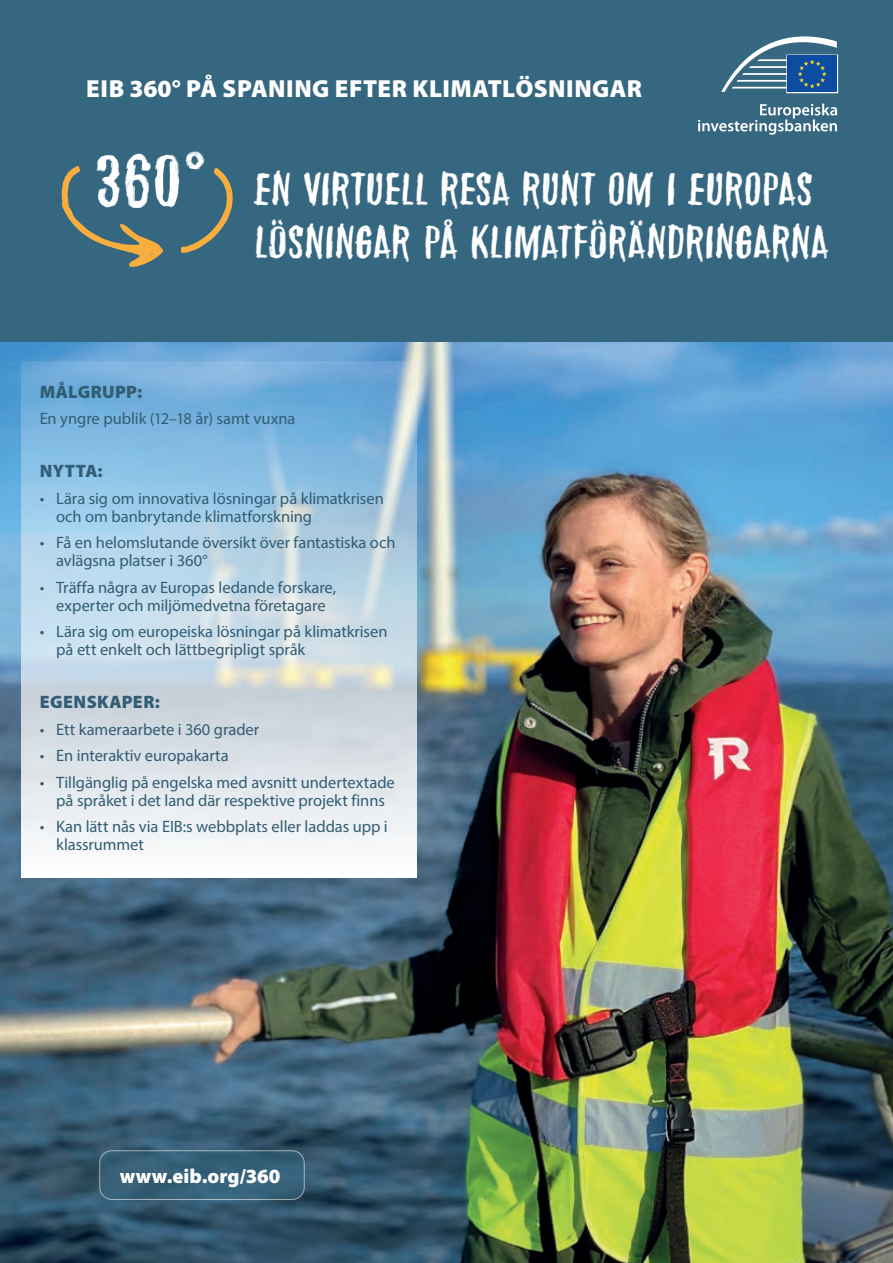
<style>
.page{position:relative;width:893px;height:1263px;background:#fff}
.page>*{position:absolute;margin:0;border:0;box-sizing:border-box;transform-origin:0 0}
._360{font:81.45px "Marchofthepigs";color:#fff}
.TITRE_LEAFLET{font:49.5px/52.5px "Marchofthepigs";letter-spacing:-.005em;color:#fff}
.PETIT_TITRE{font:900 24.75px "Myriad Pro";letter-spacing:.02em;color:#fff}
.WWW_EIB{font:900 20.25px "Myriad Pro";letter-spacing:.005em;color:#fff}
.TITRE_BOX{font:900 18px "Myriad Pro";letter-spacing:.02em;color:#325d74}
.TEXTE_BOX_BULLET{font:16.5px/18px "Myriad Pro";letter-spacing:-.005em;color:#325d74}
.TEXTE_BOX{font:16.5px "Myriad Pro";letter-spacing:-.005em;color:#325d74}
</style>
<div class="page">
<div style="left:0;top:0;width:893px;height:1157px;background:#366780"></div>
<img style="left:0;top:342px;width:893px;height:921px">
<svg style="left:721px;top:36px;width:117px;height:57px"></svg>
<svg style="left:698px;top:104px;width:139px;height:31px"></svg>
<svg style="left:21px;top:361px;width:396px;height:517px;background:#bbd5e6"></svg>
<svg style="left:61px;top:166px;width:102px;height:101px"></svg>
<svg style="left:181px;top:151px;width:52px;height:102px"></svg>
<div style="left:100px;top:1151px;width:204px;height:48px;background:#366178;border-radius:12px"></div>
<div style="left:99px;top:1150px;width:206px;height:50px;border:1px solid #fff;border-radius:12px"></div>
<p class="PETIT_TITRE" style="left:86px;top:72px;width:557px">EIB 360° PÅ SPANING EFTER KLIMATLÖSNINGAR</p>
<p class="_360" style="left:93px;top:142px;width:91px">360</p>
<p class="TITRE_LEAFLET" style="left:254px;top:163px;width:575px">EN VIRTUELL RESA RUNT OM I EUROPAS<br>LÖSNINGAR PÅ KLIMATFÖRÄNDRINGARNA</p>
<p class="TITRE_BOX" style="left:40px;top:379px;width:104px">MÅLGRUPP:</p>
<p class="TEXTE_BOX" style="left:40px;top:408px;width:257px">En yngre publik (12–18 år) samt vuxna</p>
<p class="TITRE_BOX" style="left:40px;top:459px;width:64px">NYTTA:</p>
<p class="TEXTE_BOX_BULLET" style="left:56px;top:489px;width:329px;text-indent:-16px">• Lära sig om innovativa lösningar på klimatkrisen och om banbrytande klimatforskning</p>
<p class="TEXTE_BOX_BULLET" style="left:56px;top:533px;width:341px;text-indent:-16px">• Få en helomslutande översikt över fantastiska och avlägsna platser i 360°</p>
<p class="TEXTE_BOX_BULLET" style="left:40px;top:578px;width:298px;text-align:center">• Träffa några av Europas ledande forskare, experter och miljömedvetna företagare</p>
<p class="TEXTE_BOX_BULLET" style="left:56px;top:622px;width:333px;text-indent:-16px">• Lära sig om europeiska lösningar på klimatkrisen på ett enkelt och lättbegripligt språk</p>
<p class="TITRE_BOX" style="left:40px;top:690px;width:121px">EGENSKAPER:</p>
<p class="TEXTE_BOX_BULLET" style="left:40px;top:720px;width:221px">• Ett kameraarbete i 360 grader</p>
<p class="TEXTE_BOX_BULLET" style="left:40px;top:746px;width:190px">• En interaktiv europakarta</p>
<p class="TEXTE_BOX_BULLET" style="left:40px;top:773px;width:357px;text-align:center">• Tillgänglig på engelska med avsnitt undertextade på språket i det land där respektive projekt finns</p>
<p class="TEXTE_BOX_BULLET" style="left:56px;top:817px;width:333px;text-indent:-16px">• Kan lätt nås via EIB:s webbplats eller laddas upp i klassrummet</p>
<p class="WWW_EIB" style="left:120px;top:1162px;width:162px">www.eib.org/360</p>
</div>
